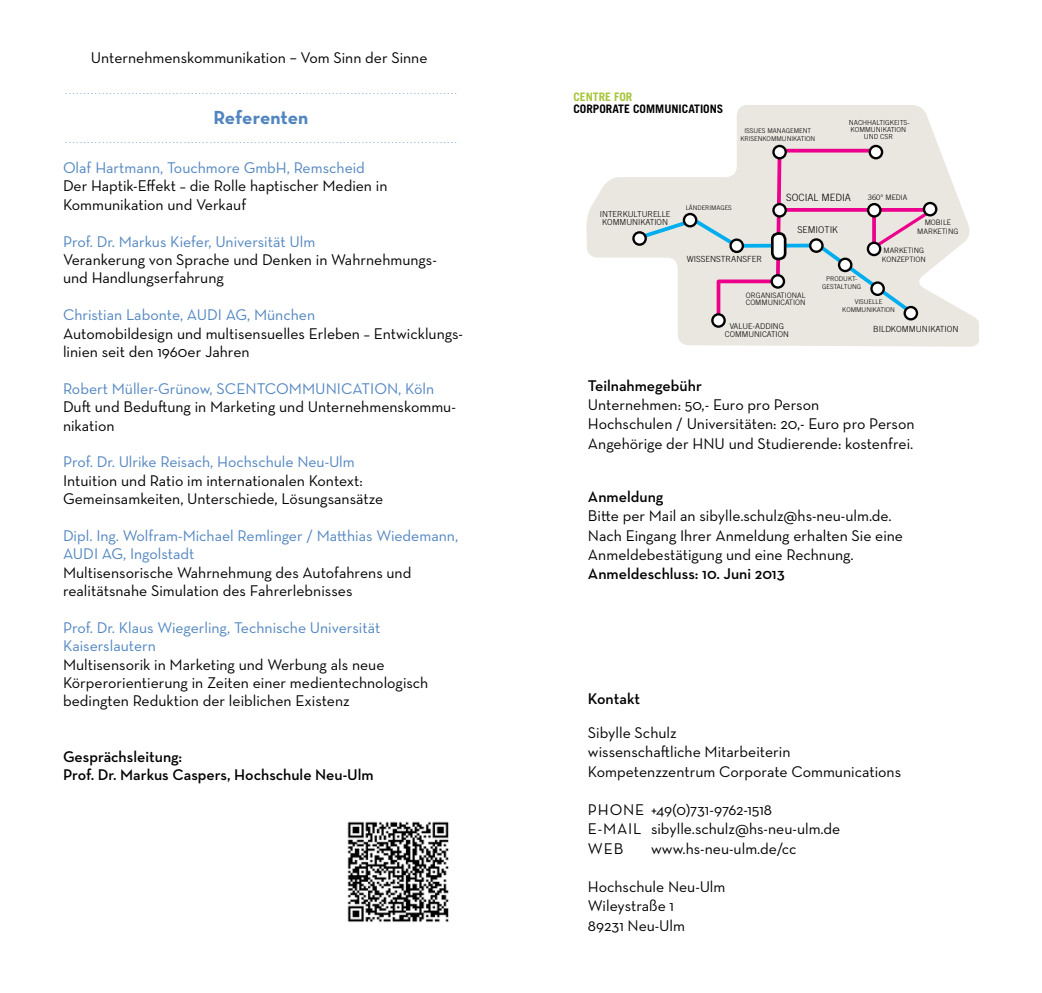
<style>
.page{position:relative;width:1042px;height:993px;background:#fff}
.page>*{position:absolute;margin:0;border:0;box-sizing:border-box;transform-origin:0 0}
.t1{font:700 19.25px "Neutraface Text";letter-spacing:-.005em;color:#5185c0}
.t2{font:15.75px/18.4px "Neutraface Text";color:#000}
.t3{font:15.75px/18.4px "Neutraface Text";color:#5185c0}
.t4{font:600 15.75px "Neutraface Text";color:#000}
.t5{font:700 11.72px/11.2px "Trade Gothic";color:#000}
.t6{font:300 9.97px "Trade Gothic";color:#000}
.t7{font:300 9.45px "Trade Gothic";color:#000}
.t8{font:8.75px "Neutraface Text";color:#5185c0}
.t9{font:300 8.4px "Trade Gothic";color:#000}
.t10{font:300 8.22px/8.6px "Trade Gothic";color:#000}
.t11{font:300 8.05px/8.6px "Trade Gothic";color:#000;text-align:center}
.t12{font:300 7.52px/8.6px "Trade Gothic";color:#000;text-align:center}
.t13{font:300 7.35px/8.9px "Trade Gothic";color:#000}
.t14{font:300 6.83px/7.4px "Trade Gothic";color:#000;text-align:center}
.t15{font:300 6.65px/7.4px "Trade Gothic";color:#000;text-align:center}
.t16{font:300 6.48px/7.9px "Trade Gothic";color:#000;text-align:center}
.t17{font:300 6.3px "Trade Gothic";color:#000}
.s1{color:#a7c539}
.s2{font-weight:600}
</style>
<div class="page">
<img style="left:347px;top:821px;width:102px;height:101px">
<svg style="left:586px;top:105px;width:393px;height:241px;fill:#e9e7df"></svg>
<div style="left:772px;top:145px;width:15px;height:14px;border:2px solid #000;border-radius:50%"></div>
<div style="left:868px;top:145px;width:15px;height:14px;border:2px solid #000;border-radius:50%"></div>
<div style="left:711px;top:313px;width:15px;height:15px;border:2px solid #000;border-radius:50%"></div>
<svg style="left:632px;top:147px;width:299px;height:177px;background:#e3dedc"></svg>
<div style="left:868px;top:243px;width:12px;height:12px;background:#fff;border-radius:50%"></div>
<div style="left:867px;top:241px;width:14px;height:15px;border:2px solid #000;border-radius:50%"></div>
<div style="left:924px;top:203px;width:12px;height:12px;background:#fff;border-radius:50%"></div>
<div style="left:923px;top:202px;width:14px;height:14px;border:2px solid #000;border-radius:50%"></div>
<svg style="left:730px;top:239px;width:13px;height:13px"></svg>
<div style="left:729px;top:238px;width:15px;height:15px;border:2px solid #000;border-radius:50%"></div>
<div style="left:772px;top:233px;width:13px;height:26px;background:#fff;border-radius:6px"></div>
<div style="left:771px;top:232px;width:15px;height:28px;border:3px solid #000;border-radius:6px"></div>
<p class="t2" style="left:91px;top:48px;width:338px">Unternehmenskommunikation – Vom Sinn der Sinne</p>
<p class="t8" style="left:65px;top:85px;width:393px">..........................................................................................................</p>
<p class="t1" style="left:213px;top:105px;width:97px">Referenten</p>
<p class="t8" style="left:65px;top:135px;width:393px">..........................................................................................................</p>
<p class="t3" style="left:63px;top:158px;width:303px">Olaf Hartmann, Touchmore GmbH, Remscheid</p>
<p class="t2" style="left:63px;top:177px;width:326px">Der Haptik-Effekt – die Rolle haptischer Medien in</p>
<p class="t2" style="left:63px;top:195px;width:185px">Kommunikation und Verkauf</p>
<p class="t3" style="left:63px;top:232px;width:254px">Prof. Dr. Markus Kiefer, Universität Ulm</p>
<p class="t2" style="left:63px;top:250px;width:375px">Verankerung von Sprache und Denken in Wahrnehmungs&shy;und Handlungserfahrung</p>
<p class="t3" style="left:63px;top:305px;width:254px">Christian Labonte, AUDI AG, München</p>
<p class="t2" style="left:63px;top:324px;width:401px">Automobildesign und multisensuelles Erleben – Entwicklungs&shy;linien seit den 1960er Jahren</p>
<p class="t3" style="left:63px;top:379px;width:373px">Robert Müller-Grünow, SCENTCOMMUNICATION, Köln</p>
<p class="t2" style="left:63px;top:397px;width:394px">Duft und Beduftung in Marketing und Unternehmenskommu&shy;nikation</p>
<p class="t3" style="left:63px;top:452px;width:293px">Prof. Dr. Ulrike Reisach, Hochschule Neu-Ulm</p>
<p class="t2" style="left:63px;top:471px;width:301px">Intuition und Ratio im internationalen Kontext:</p>
<p class="t2" style="left:63px;top:489px;width:322px">Gemeinsamkeiten, Unterschiede, Lösungsansätze</p>
<p class="t3" style="left:63px;top:526px;width:397px">Dipl. Ing. Wolfram-Michael Remlinger / Matthias Wiedemann,<br>AUDI AG, Ingolstadt</p>
<p class="t2" style="left:63px;top:562px;width:350px">Multisensorische Wahrnehmung des Autofahrens und</p>
<p class="t2" style="left:63px;top:581px;width:291px">realitätsnahe Simulation des Fahrerlebnisses</p>
<p class="t3" style="left:63px;top:618px;width:319px">Prof. Dr. Klaus Wiegerling, Technische Universität</p>
<p class="t3" style="left:63px;top:636px;width:94px">Kaiserslautern</p>
<p class="t2" style="left:63px;top:654px;width:323px">Multisensorik in Marketing und Werbung als neue</p>
<p class="t2" style="left:63px;top:673px;width:367px">Körperorientierung in Zeiten einer medientechnologisch bedingten Reduktion der leiblichen Existenz</p>
<p class="t4" style="left:63px;top:746px;width:121px">Gesprächsleitung:</p>
<p class="t4" style="left:63px;top:764px;width:312px">Prof. Dr. Markus Caspers, Hochschule Neu-Ulm</p>
<p class="t5" style="left:573px;top:91px;width:152px"><span class="s1">CENTRE FOR<br></span>CORPORATE COMMUNICATIONS</p>
<p class="t15" style="left:740px;top:127px;width:76px">ISSUES MANAGEMENT<br>KRISENKOMMUNIKATION</p>
<p class="t14" style="left:849px;top:118px;width:62px">NACHHALTIGKEITS-<br>KOMMUNIKATION<br>UND CSR</p>
<p class="t10" style="left:600px;top:209px;width:72px">INTERKULTURELLE<br>KOMMUNIKATION</p>
<p class="t17" style="left:686px;top:204px;width:48px">LÄNDERIMAGES</p>
<p class="t6" style="left:786px;top:192px;width:66px">SOCIAL MEDIA</p>
<p class="t7" style="left:797px;top:224px;width:42px">SEMIOTIK</p>
<p class="t12" style="left:868px;top:193px;width:41px">360° MEDIA</p>
<p class="t12" style="left:917px;top:218px;width:43px">MOBILE<br>MARKETING</p>
<p class="t9" style="left:687px;top:254px;width:77px">WISSENSTRANSFER</p>
<p class="t13" style="left:746px;top:291px;width:61px;line-height:8px">ORGANISATIONAL<br>COMMUNICATION</p>
<p class="t11" style="left:725px;top:321px;width:65px">VALUE-ADDING<br>COMMUNICATION</p>
<p class="t16" style="left:822px;top:275px;width:41px">PRODUKT-<br>GESTALTUNG</p>
<p class="t13" style="left:882px;top:246px;width:45px">MARKETING<br>KONZEPTION</p>
<p class="t16" style="left:842px;top:297px;width:54px">VISUELLE<br>KOMMUNIKATION</p>
<p class="t9" style="left:873px;top:324px;width:87px">BILDKOMMUNIKATION</p>
<p class="t2" style="left:588px;top:375px;width:328px;line-height:19.2px"><span class="s2">Teilnahmegebühr<br></span>Unternehmen: 50,- Euro pro Person<br>Hochschulen / Universitäten: 20,- Euro pro Person Angehörige der HNU und Studierende: kostenfrei.</p>
<p class="t4" style="left:588px;top:486px;width:77px">Anmeldung</p>
<p class="t2" style="left:588px;top:506px;width:305px">Bitte per Mail an sibylle.schulz@hs-neu-ulm.de.</p>
<p class="t2" style="left:588px;top:525px;width:317px">Nach Eingang Ihrer Anmeldung erhalten Sie eine</p>
<p class="t2" style="left:588px;top:545px;width:267px">Anmeldebestätigung und eine Rechnung.</p>
<p class="t4" style="left:588px;top:563px;width:198px">Anmeldeschluss: 10. Juni 2013</p>
<p class="t4" style="left:588px;top:688px;width:54px">Kontakt</p>
<p class="t2" style="left:588px;top:723px;width:90px">Sibylle Schulz</p>
<p class="t2" style="left:588px;top:742px;width:204px">wissenschaftliche Mitarbeiterin</p>
<p class="t2" style="left:588px;top:761px;width:315px">Kompetenzzentrum Corporate Communications</p>
<p class="t2" style="left:588px;top:800px;width:186px">PHONE +49(0)731-9762-1518</p>
<p class="t2" style="left:588px;top:819px;width:254px">E-MAIL sibylle.schulz@hs-neu-ulm.de</p>
<p class="t2" style="left:588px;top:838px;width:37px">WEB</p>
<p class="t2" style="left:651px;top:838px;width:147px">www.hs-neu-ulm.de/cc</p>
<p class="t2" style="left:588px;top:877px;width:139px">Hochschule Neu-Ulm</p>
<p class="t2" style="left:588px;top:896px;width:88px">Wileystraße 1</p>
<p class="t2" style="left:588px;top:915px;width:98px">89231 Neu-Ulm</p>
</div>
